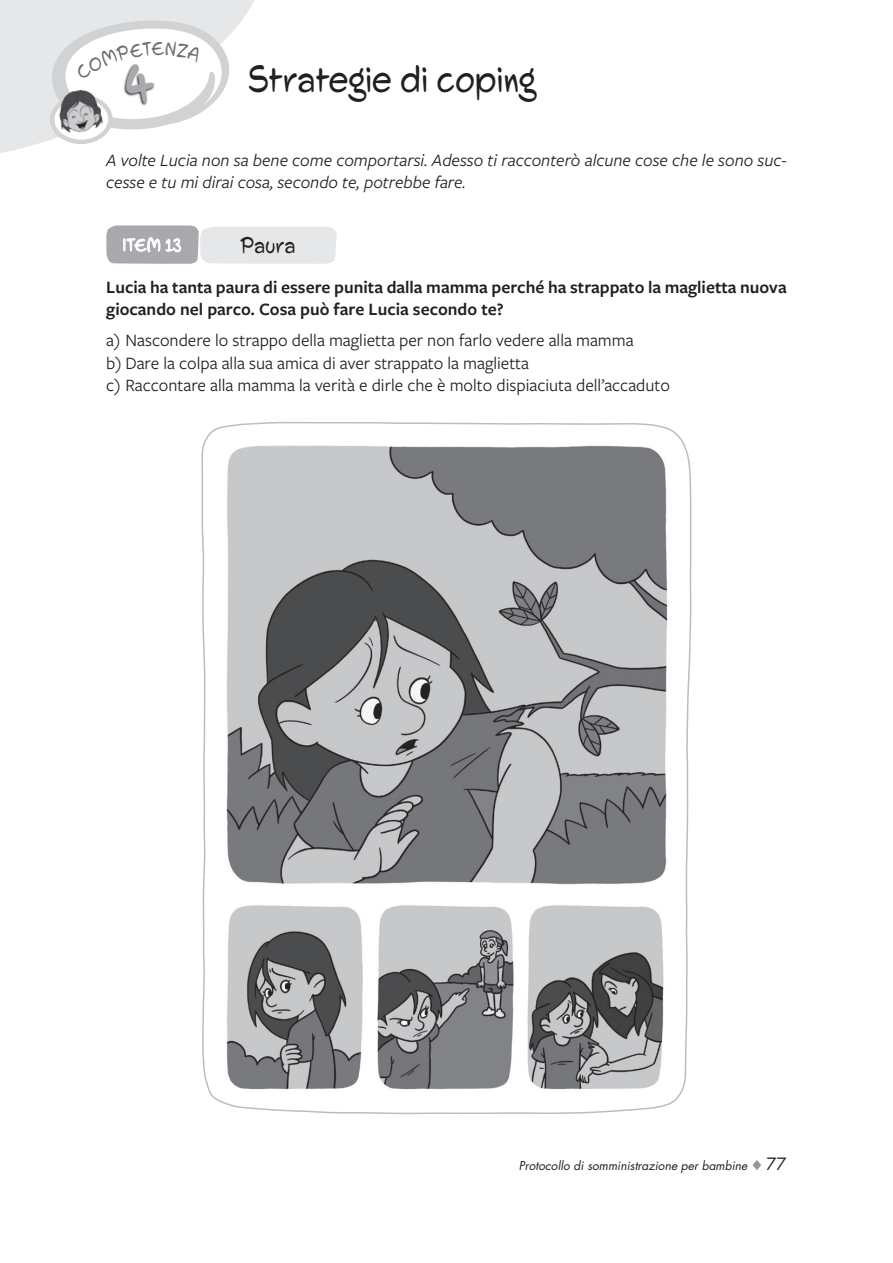
<style>
.page{position:relative;width:893px;height:1263px;background:#fff}
.page>*{position:absolute;margin:0;border:0;box-sizing:border-box;transform-origin:0 0}
.t1{font:37.5px "Swing King";letter-spacing:.01em;color:#231f20;scale:.85 1}
.t2{font:22.5px "Swing King";letter-spacing:.025em;color:#231f20;scale:.85 1}
.t3{font:19.5px "Swing King";color:#6c6d70;scale:.85 1}
.t4{font:18px/22.5px "Freight Sans Pro";color:#231f20}
.t5{font:italic 18px/22.5px "Freight Sans Pro";color:#231f20}
.t6{font:600 18px/22.5px "Freight Sans Pro";color:#231f20}
.t7{font:18px "Swing King";letter-spacing:-.005em;color:#fff;scale:.85 1}
.t8{font:italic 12px "Futura Std";color:#231f20}
.s1{font-style:normal;font-size:16.5px}
</style>
<div class="page">
<svg style="left:753px;top:1160px;width:8px;height:10px"></svg>
<svg style="left:1px;top:0;width:253px;height:153px;fill:#e6e7e9"></svg>
<svg style="left:106px;top:225px;width:231px;height:39px;background:#d3d3d6"></svg>
<img style="left:47px;top:69px;width:65px;height:72px">
<svg style="left:201px;top:422px;width:491px;height:693px"></svg>
<svg style="left:52px;top:20px;width:177px;height:110px"></svg>
<p class="t3" style="left:151px;top:37px;width:17px">E</p>
<h1 class="t1" style="left:247px;top:57px;width:340px">Strategie di coping</h1>
<p class="t5" style="left:106px;top:148px;width:682px">A volte Lucia non sa bene come comportarsi. Adesso ti racconterò alcune cose che le sono suc&shy;cesse e tu mi dirai cosa, secondo te, potrebbe fare.</p>
<p class="t7" style="left:123px;top:234px;width:71px">ITEM 13</p>
<p class="t2" style="left:240px;top:232px;width:67px">Paura</p>
<p class="t6" style="left:106px;top:275px;width:682px">Lucia ha tanta paura di essere punita dalla mamma perché ha strappato la maglietta nuova giocando nel parco. Cosa può fare Lucia secondo te?</p>
<p class="t4" style="left:106px;top:328px;width:565px">a) Nascondere lo strappo della maglietta per non farlo vedere alla mamma<br>b) Dare la colpa alla sua amica di aver strappato la maglietta<br>c) Raccontare alla mamma la verità e dirle che è molto dispiaciuta dell’accaduto</p>
<p class="t8" style="left:519px;top:1158px;width:269px">Protocollo di somministrazione per bambine <span class="s1">77</span></p>
</div>
